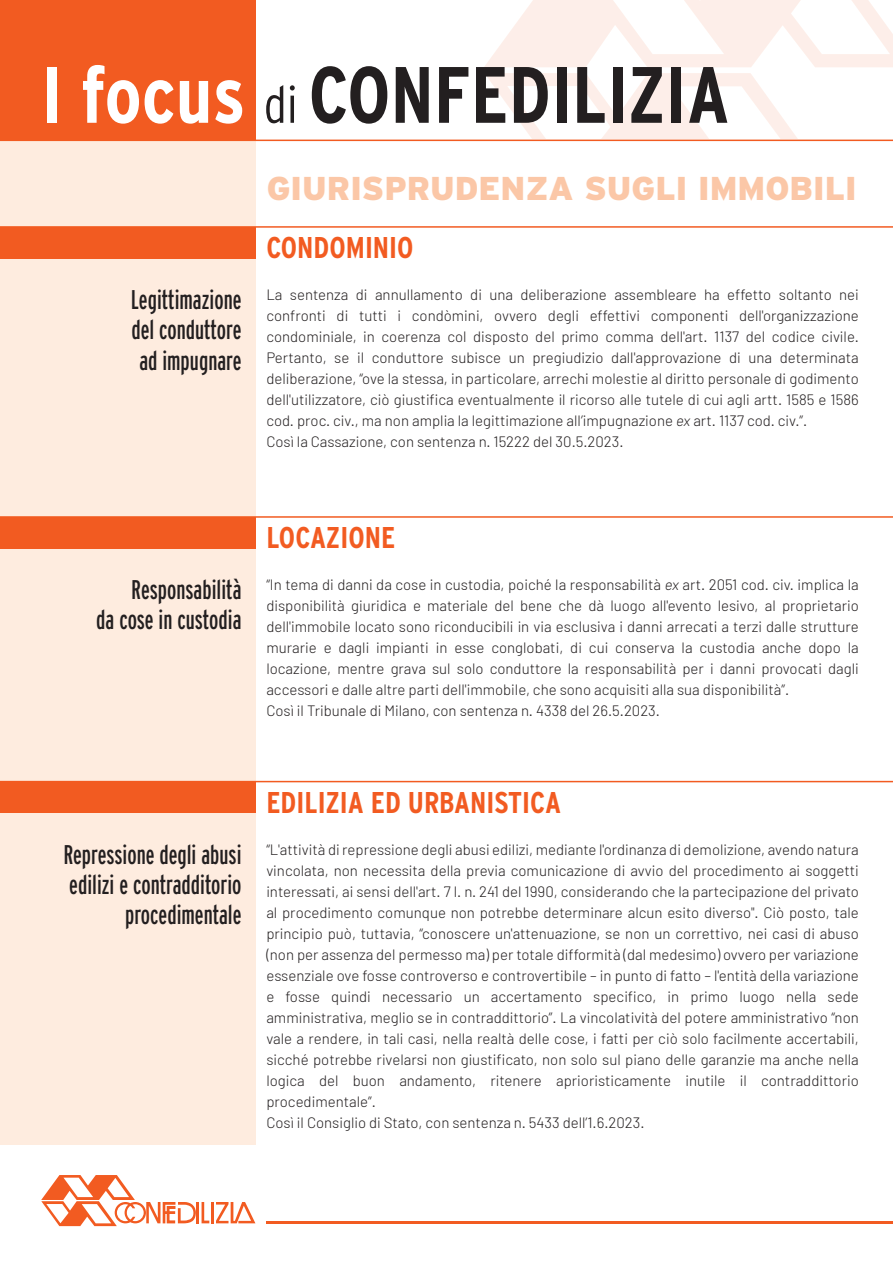
<style>
.page{position:relative;width:893px;height:1263px;background:#fff}
.page>*{position:absolute;margin:0;border:0;box-sizing:border-box;transform-origin:0 0}
.t1{font:700 condensed 79.65px "Interstate";color:#231f20}
.t2{font:900 33px "Interstate";color:#fbc7a7}
.t3{font:700 condensed 30px "Interstate";color:#f25b21}
.t4{font:extra-condensed 27px/30.5px "Interstate";color:#231f20;text-align:right}
.t5{font:300 15px/21px "Barlow";color:#231f20}
.s1{color:#fff}
.s2{font-weight:300;font-size:51.75px}
.s3{font-style:italic}
</style>
<div class="page">
<div style="left:0;top:0;width:255px;height:1144px;background:#feecdf"></div>
<hr style="left:267px;top:1221px;width:626px;height:2px;background:#f25b21">
<hr style="left:196px;top:1202px;width:3px;height:21px;background:#f25b21">
<svg style="left:202px;top:1202px;width:7px;height:21px"></svg>
<hr style="left:211px;top:1202px;width:3px;height:21px;background:#f25b21">
<svg style="left:216px;top:1202px;width:39px;height:21px"></svg>
<svg style="left:41px;top:1175px;width:155px;height:51px"></svg>
<svg style="left:484px;top:0;width:409px;height:67px"></svg>
<svg style="left:485px;top:73px;width:313px;height:66px"></svg>
<div style="left:0;top:0;width:255px;height:140px;background:#f25b21"></div>
<hr style="left:0;top:140px;width:893px;height:1px;background:#f25b21">
<hr style="left:0;top:226px;width:893px;height:2px;background:#f25b21">
<div style="left:0;top:227px;width:255px;height:31px;background:#f25b21"></div>
<hr style="left:0;top:516px;width:893px;height:2px;background:#f25b21">
<div style="left:0;top:517px;width:255px;height:31px;background:#f25b21"></div>
<hr style="left:0;top:781px;width:893px;height:1px;background:#f25b21">
<div style="left:0;top:781px;width:255px;height:32px;background:#f25b21"></div>
<h1 class="t1" style="left:41px;top:50px;width:690px"><span class="s1">I focus</span> <span class="s2">di</span> CONFEDILIZIA</h1>
<h2 class="t2" style="left:267px;top:169px;width:591px">GIURISPRUDENZA SUGLI IMMOBILI</h2>
<h3 class="t4" style="left:131px;top:284px;width:112px;text-align:justify">Legittimazione del conduttore ad impugnare</h3>
<h3 class="t3" style="left:266px;top:231px;width:149px">CONDOMINIO</h3>
<p class="t5" style="left:266px;top:284px;width:594px">La sentenza di annullamento di una deliberazione assembleare ha effetto soltanto nei confronti di tutti i condòmini, ovvero degli effettivi componenti dell'organizzazione condominiale, in coerenza col disposto del primo comma dell'art. 1137 del codice civile.<br>Pertanto, se il conduttore subisce un pregiudizio dall'approvazione di una determinata deliberazione, “ove la stessa, in particolare, arrechi molestie al diritto personale di godimento dell'utilizzatore, ciò giustifica eventualmente il ricorso alle tutele di cui agli artt. 1585 e 1586 cod. proc. civ., ma non amplia la legittimazione all’impugnazione <span class="s3">ex</span> art. 1137 cod. civ.”.<br>Così la Cassazione, con sentenza n. 15222 del 30.5.2023.</p>
<h3 class="t4" style="left:96px;top:574px;width:147px">Responsabilità<br>da cose in custodia</h3>
<h3 class="t3" style="left:266px;top:521px;width:130px">LOCAZIONE</h3>
<p class="t5" style="left:266px;top:574px;width:594px">“In tema di danni da cose in custodia, poiché la responsabilità <span class="s3">ex</span> art. 2051 cod. civ. implica la disponibilità giuridica e materiale del bene che dà luogo all'evento lesivo, al proprietario dell'immobile locato sono riconducibili in via esclusiva i danni arrecati a terzi dalle strutture murarie e dagli impianti in esse conglobati, di cui conserva la custodia anche dopo la locazione, mentre grava sul solo conduttore la responsabilità per i danni provocati dagli accessori e dalle altre parti dell'immobile, che sono acquisiti alla sua disponibilità”.<br>Così il Tribunale di Milano, con sentenza n. 4338 del 26.5.2023.</p>
<h3 class="t4" style="left:63px;top:839px;width:180px">Repressione degli abusi edilizi e contradditorio procedimentale</h3>
<h3 class="t3" style="left:266px;top:786px;width:296px">EDILIZIA ED URBANISTICA</h3>
<p class="t5" style="left:266px;top:839px;width:594px">“L'attività di repressione degli abusi edilizi, mediante l'ordinanza di demolizione, avendo natura vincolata, non necessita della previa comunicazione di avvio del procedimento ai soggetti interessati, ai sensi dell'art. 7 l. n. 241 del 1990, considerando che la partecipazione del privato al procedimento comunque non potrebbe determinare alcun esito diverso". Ciò posto, tale principio può, tuttavia, “conoscere un'attenuazione, se non un correttivo, nei casi di abuso (non per assenza del permesso ma) per totale difformità (dal medesimo) ovvero per variazione essenziale ove fosse controverso e controvertibile – in punto di fatto – l'entità della variazione e fosse quindi necessario un accertamento specifico, in primo luogo nella sede amministrativa, meglio se in contraddittorio”. La vincolatività del potere amministrativo “non vale a rendere, in tali casi, nella realtà delle cose, i fatti per ciò solo facilmente accertabili, sicché potrebbe rivelarsi non giustificato, non solo sul piano delle garanzie ma anche nella logica del buon andamento, ritenere aprioristicamente inutile il contraddittorio procedimentale”.<br>Così il Consiglio di Stato, con sentenza n. 5433 dell’1.6.2023.</p>
</div>
